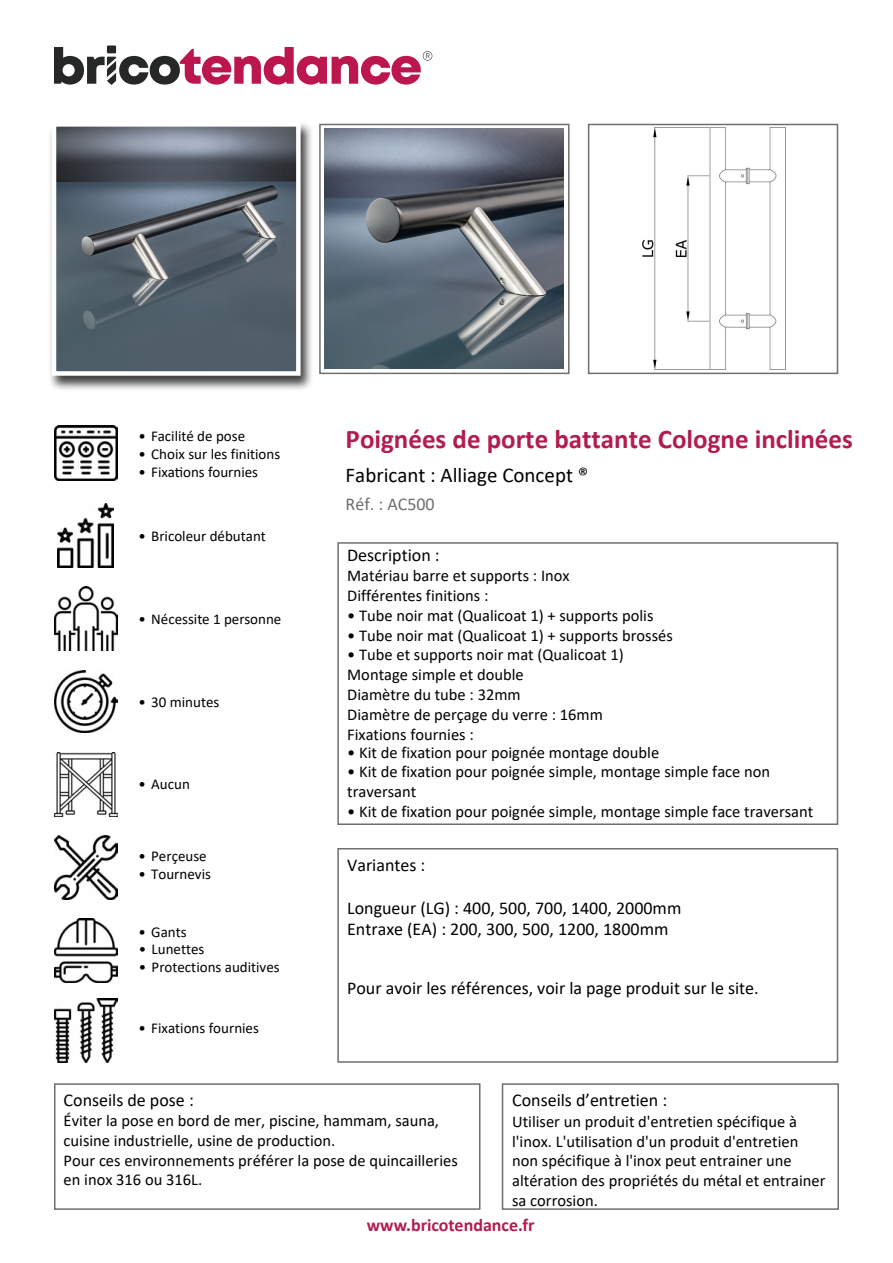
<style>
.page{position:relative;width:893px;height:1263px;background:#fff}
.page>*{position:absolute;margin:0;border:0;box-sizing:border-box;transform-origin:0 0}
.t1{font:700 27px "Calibri";color:#b21d4d}
.t2{font:21px "Calibri";color:#000}
.t3{font:18px/21.6px "Calibri";color:#000}
.t4{font:700 18px "Calibri";color:#b21d4d}
.t5{font:18px "Calibri";color:#706f6f}
.t6{font:16.5px/19.8px "Calibri";color:#000}
.t7{font:15px "Calibri";color:#000}
</style>
<div class="page">
<div style="left:107px;top:45px;width:9px;height:8px;background:#262727"></div>
<svg style="left:54px;top:47px;width:378px;height:38px"></svg>
<div style="left:47px;top:121px;width:267px;height:271px;background:#000;opacity:.75"></div>
<img style="left:57px;top:127px;width:239px;height:244px">
<div style="left:52px;top:122px;width:249px;height:254px;border:4px solid #fff"></div>
<img style="left:324px;top:129px;width:240px;height:239px">
<div style="left:319px;top:124px;width:251px;height:250px;border:2px solid #706f6f"></div>
<img style="left:54px;top:426px;width:64px;height:54px">
<img style="left:58px;top:504px;width:56px;height:64px">
<img style="left:54px;top:587px;width:64px;height:64px">
<img style="left:54px;top:671px;width:64px;height:61px">
<img style="left:54px;top:753px;width:64px;height:63px">
<img style="left:54px;top:836px;width:64px;height:63px">
<img style="left:54px;top:918px;width:64px;height:64px">
<img style="left:54px;top:999px;width:64px;height:63px">
<div style="left:337px;top:542px;width:501px;height:283px;border:2px solid #706f6f"></div>
<div style="left:337px;top:848px;width:501px;height:215px;border:2px solid #706f6f"></div>
<div style="left:54px;top:1083px;width:426px;height:127px;border:2px solid #706f6f"></div>
<div style="left:502px;top:1083px;width:337px;height:127px;border:2px solid #706f6f"></div>
<div style="left:588px;top:124px;width:250px;height:250px;border:2px solid #706f6f"></div>
<img style="left:641px;top:128px;width:145px;height:242px">
<p class="t7" style="left:138px;top:425px;width:108px">• Facilité de pose</p>
<p class="t7" style="left:138px;top:443px;width:143px">• Choix sur les finitions</p>
<p class="t7" style="left:138px;top:461px;width:121px">• Fixations fournies</p>
<p class="t7" style="left:138px;top:526px;width:129px">• Bricoleur débutant</p>
<p class="t7" style="left:138px;top:609px;width:144px">• Nécessite 1 personne</p>
<p class="t7" style="left:138px;top:692px;width:82px">• 30 minutes</p>
<p class="t7" style="left:138px;top:773px;width:53px">• Aucun</p>
<p class="t7" style="left:138px;top:846px;width:70px">• Perçeuse</p>
<p class="t7" style="left:138px;top:864px;width:74px">• Tournevis</p>
<p class="t7" style="left:138px;top:921px;width:50px">• Gants</p>
<p class="t7" style="left:139px;top:939px;width:67px">• Lunettes</p>
<p class="t7" style="left:139px;top:956px;width:142px">• Protections auditives</p>
<p class="t7" style="left:138px;top:1017px;width:122px">• Fixations fournies</p>
<h1 class="t1" style="left:346px;top:420px;width:509px">Poignées de porte battante Cologne inclinées</h1>
<p class="t2" style="left:346px;top:460px;width:244px">Fabricant : Alliage Concept ®</p>
<p class="t5" style="left:346px;top:491px;width:91px">Réf. : AC500</p>
<p class="t3" style="left:347px;top:543px;width:94px">Description :</p>
<p class="t6" style="left:347px;top:565px;width:224px">Matériau barre et supports : Inox<br>Différentes finitions :</p>
<p class="t6" style="left:347px;top:605px;width:308px">• Tube noir mat (Qualicoat 1) + supports polis</p>
<p class="t6" style="left:347px;top:625px;width:327px">• Tube noir mat (Qualicoat 1) + supports brossés</p>
<p class="t6" style="left:347px;top:645px;width:278px">• Tube et supports noir mat (Qualicoat 1)<br>Montage simple et double<br>Diamètre du tube : 32mm<br>Diamètre de perçage du verre : 16mm<br>Fixations fournies :</p>
<p class="t6" style="left:347px;top:742px;width:314px">• Kit de fixation pour poignée montage double</p>
<p class="t6" style="left:347px;top:762px;width:424px">• Kit de fixation pour poignée simple, montage simple face non traversant</p>
<p class="t6" style="left:347px;top:801px;width:468px">• Kit de fixation pour poignée simple, montage simple face traversant</p>
<p class="t3" style="left:347px;top:853px;width:80px">Variantes :</p>
<p class="t3" style="left:347px;top:897px;width:336px">Longueur (LG) : 400, 500, 700, 1400, 2000mm<br>Entraxe (EA) : 200, 300, 500, 1200, 1800mm</p>
<p class="t3" style="left:347px;top:977px;width:413px">Pour avoir les références, voir la page produit sur le site.</p>
<p class="t3" style="left:64px;top:1088px;width:132px">Conseils de pose :</p>
<p class="t6" style="left:64px;top:1110px;width:396px">Éviter la pose en bord de mer, piscine, hammam, sauna, cuisine industrielle, usine de production.<br>Pour ces environnements préférer la pose de quincailleries en inox 316 ou 316L.</p>
<p class="t3" style="left:512px;top:1089px;width:156px">Conseils d’entretien :</p>
<p class="t6" style="left:512px;top:1111px;width:315px">Utiliser un produit d'entretien spécifique à l'inox. L'utilisation d'un produit d'entretien non spécifique à l'inox peut entrainer une altération des propriétés du métal et entrainer sa corrosion.</p>
<p class="t4" style="left:367px;top:1212px;width:169px">www.bricotendance.fr</p>
</div>
